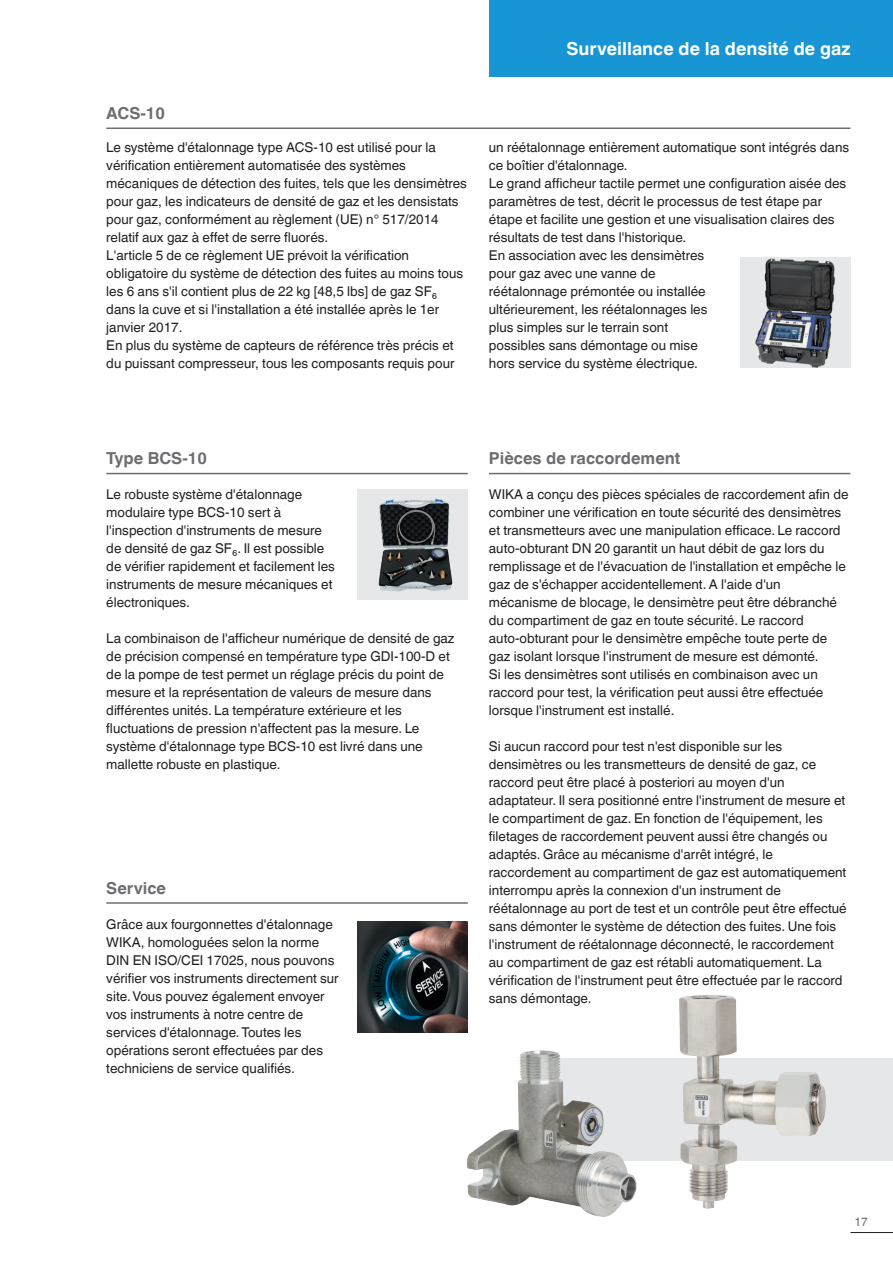
<style>
.page{position:relative;width:893px;height:1263px;background:#fff}
.page>*{position:absolute;margin:0;border:0;box-sizing:border-box;transform-origin:0 0}
.t1{font:700 18px "Helvetica World";color:#fff}
.t2{font:700 16.5px "Helvetica World";color:#6c6d70}
.t3{font:13.5px/18px "Helvetica World";color:#231f20}
.t4{font:12px "Helvetica World";color:#6c6d70}
</style>
<div class="page">
<div style="left:357px;top:489px;width:111px;height:110px;background:#e6e7e9"></div>
<div style="left:542px;top:1059px;width:351px;height:102px;background:#e6e7e9"></div>
<div style="left:489px;top:0;width:404px;height:77px;background:#1795d4"></div>
<hr style="left:106px;top:473px;width:362px;height:1px;background:#6c6d70">
<hr style="left:106px;top:902px;width:362px;height:2px;background:#6c6d70">
<hr style="left:489px;top:473px;width:361px;height:1px;background:#6c6d70">
<hr style="left:106px;top:127px;width:744px;height:2px;background:#6c6d70">
<img style="left:378px;top:498px;width:74px;height:94px">
<img style="left:357px;top:922px;width:111px;height:110px">
<div style="left:740px;top:258px;width:110px;height:110px;background:#e6e7e9"></div>
<img style="left:755px;top:258px;width:80px;height:110px">
<img style="left:467px;top:1050px;width:170px;height:167px">
<img style="left:674px;top:995px;width:155px;height:214px">
<hr style="left:850px;top:1232px;width:43px;height:1px;background:#231f20">
<p class="t2" style="left:106px;top:104px;width:60px">ACS-10</p>
<p class="t3" style="left:106px;top:138px;width:362px">Le système d'étalonnage type ACS-10 est utilisé pour la vérification entièrement automatisée des systèmes mécaniques de détection des fuites, tels que les densimètres pour gaz, les indicateurs de densité de gaz et les densistats pour gaz, conformément au règlement (UE) n° 517/2014 relatif aux gaz à effet de serre fluorés.<br>L'article 5 de ce règlement UE prévoit la vérification obligatoire du système de détection des fuites au moins tous les 6 ans s'il contient plus de 22 kg [48,5 lbs] de gaz SF₆ dans la cuve et si l'installation a été installée après le 1er janvier 2017.<br>En plus du système de capteurs de référence très précis et du puissant compresseur, tous les composants requis pour</p>
<h1 class="t1" style="left:566px;top:39px;width:285px">Surveillance de la densité de gaz</h1>
<p class="t3" style="left:489px;top:138px;width:362px">un réétalonnage entièrement automatique sont intégrés dans ce boîtier d'étalonnage.<br>Le grand afficheur tactile permet une configuration aisée des paramètres de test, décrit le processus de test étape par étape et facilite une gestion et une visualisation claires des résultats de test dans l'historique.<br>En association avec les densimètres<br>pour gaz avec une vanne de<br>réétalonnage prémontée ou installée<br>ultérieurement, les réétalonnages les<br>plus simples sur le terrain sont<br>possibles sans démontage ou mise<br>hors service du système électrique.</p>
<p class="t2" style="left:106px;top:449px;width:102px">Type BCS-10</p>
<p class="t3" style="left:106px;top:486px;width:230px">Le robuste système d'étalonnage modulaire type BCS-10 sert à l'inspection d'instruments de mesure de densité de gaz SF₆. Il est possible de vérifier rapidement et facilement les instruments de mesure mécaniques et électroniques.</p>
<p class="t3" style="left:106px;top:630px;width:350px">La combinaison de l'afficheur numérique de densité de gaz de précision compensé en température type GDI-100-D et de la pompe de test permet un réglage précis du point de mesure et la représentation de valeurs de mesure dans différentes unités. La température extérieure et les fluctuations de pression n'affectent pas la mesure. Le système d'étalonnage type BCS-10 est livré dans une mallette robuste en plastique.</p>
<p class="t2" style="left:106px;top:878px;width:61px">Service</p>
<p class="t3" style="left:106px;top:915px;width:234px">Grâce aux fourgonnettes d'étalonnage WIKA, homologuées selon la norme DIN EN ISO/CEI 17025, nous pouvons vérifier vos instruments directement sur site. Vous pouvez également envoyer vos instruments à notre centre de services d'étalonnage. Toutes les opérations seront effectuées par des techniciens de service qualifiés.</p>
<p class="t2" style="left:489px;top:449px;width:193px">Pièces de raccordement</p>
<p class="t3" style="left:489px;top:486px;width:361px">WIKA a conçu des pièces spéciales de raccordement afin de combiner une vérification en toute sécurité des densimètres et transmetteurs avec une manipulation efficace. Le raccord auto-obturant DN 20 garantit un haut débit de gaz lors du remplissage et de l'évacuation de l'installation et empêche le gaz de s'échapper accidentellement. A l'aide d'un mécanisme de blocage, le densimètre peut être débranché du compartiment de gaz en toute sécurité. Le raccord auto-obturant pour le densimètre empêche toute perte de gaz isolant lorsque l'instrument de mesure est démonté.<br>Si les densimètres sont utilisés en combinaison avec un raccord pour test, la vérification peut aussi être effectuée lorsque l'instrument est installé.</p>
<p class="t3" style="left:489px;top:738px;width:359px">Si aucun raccord pour test n'est disponible sur les densimètres ou les transmetteurs de densité de gaz, ce raccord peut être placé à posteriori au moyen d'un adaptateur. Il sera positionné entre l'instrument de mesure et le compartiment de gaz. En fonction de l'équipement, les filetages de raccordement peuvent aussi être changés ou adaptés. Grâce au mécanisme d'arrêt intégré, le raccordement au compartiment de gaz est automatiquement interrompu après la connexion d'un instrument de réétalonnage au port de test et un contrôle peut être effectué sans démonter le système de détection des fuites. Une fois l'instrument de réétalonnage déconnecté, le raccordement au compartiment de gaz est rétabli automatiquement. La vérification de l'instrument peut être effectuée par le raccord sans démontage.</p>
<p class="t4" style="left:854px;top:1215px;width:15px">17</p>
</div>
